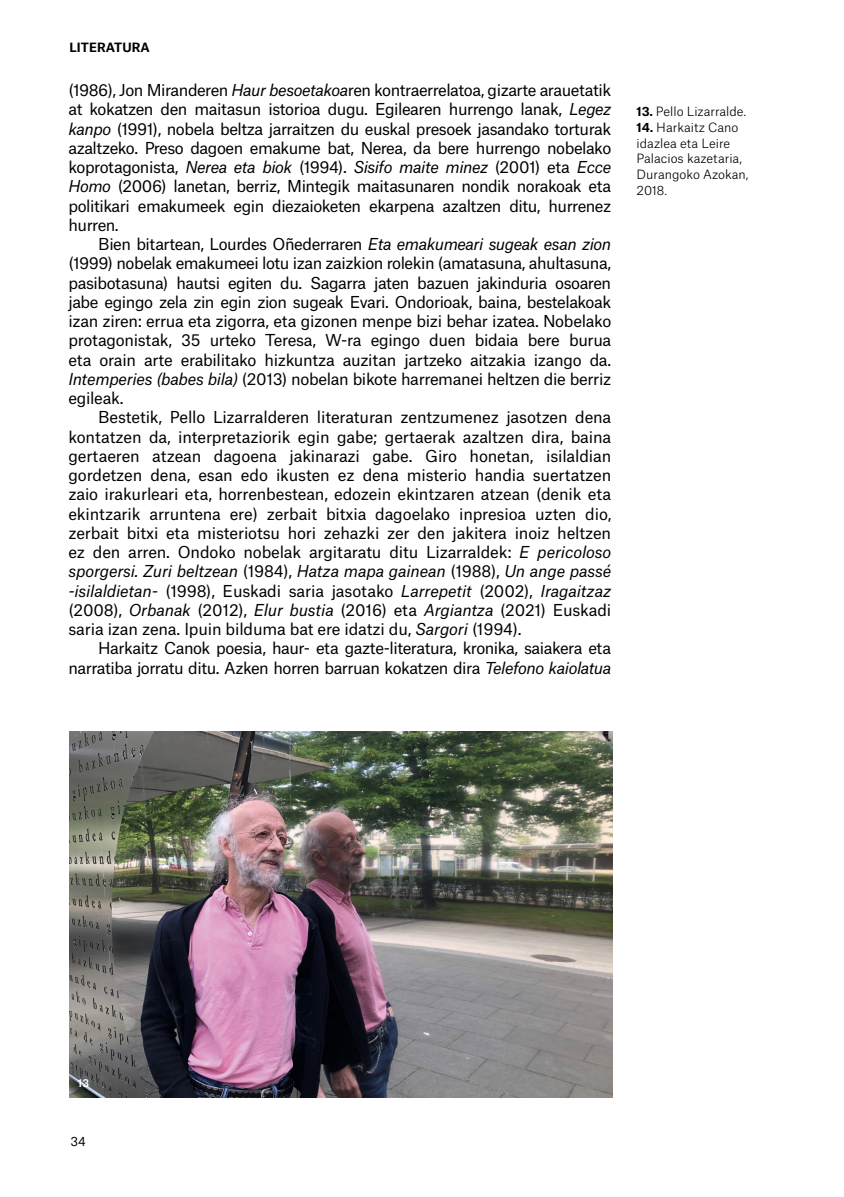
<style>
.page{position:relative;width:844px;height:1197px;background:#fff}
.page>*{position:absolute;margin:0;border:0;box-sizing:border-box;transform-origin:0 0}
.t1{font:15.75px/19.2px "Atlas Grotesk";letter-spacing:-.03em;color:#000;text-align:justify}
.t2{font:300 12.25px/15.8px "Atlas Grotesk";color:#000}
.t3{font:700 12.25px "Atlas Grotesk";color:#000}
.t4{font:12.25px "Atlas Grotesk";color:#000}
.t5{font:500 10.5px "Atlas Grotesk";color:#fff}
.s1{font-style:italic}
.s2{font-weight:700}
</style>
<div class="page">
<img style="left:69px;top:731px;width:543px;height:366px">
<p class="t3" style="left:69px;top:37px;width:82px">LITERATURA</p>
<p class="t1" style="left:68px;top:79px;width:544px">(1986), Jon Miranderen <span class="s1">Haur besoetakoa</span>ren kontraerrelatoa, gizarte arauetatik at kokatzen den maitasun istorioa dugu. Egilearen hurrengo lanak, <span class="s1">Legez kanpo</span> (1991), nobela beltza jarraitzen du euskal presoek jasandako torturak azaltzeko. Preso dagoen emakume bat, Nerea, da bere hurrengo nobelako koprotagonista, <span class="s1">Nerea eta biok</span> (1994). <span class="s1">Sisifo maite minez</span> (2001) eta <span class="s1">Ecce Homo</span> (2006) lanetan, berriz, Mintegik maitasunaren nondik norakoak eta politikari emakumeek egin diezaioketen ekarpena azaltzen ditu, hurrenez hurren.</p>
<p class="t1" style="left:68px;top:233px;width:544px;text-indent:30px">Bien bitartean, Lourdes Oñederraren <span class="s1">Eta emakumeari sugeak esan zion </span>(1999) nobelak emakumeei lotu izan zaizkion rolekin (amatasuna, ahultasuna, pasibotasuna) hautsi egiten du. Sagarra jaten bazuen jakinduria osoaren jabe egingo zela zin egin zion sugeak Evari. Ondorioak, baina, bestelakoak izan ziren: errua eta zigorra, eta gizonen menpe bizi behar izatea. Nobelako protagonistak, 35 urteko Teresa, W-ra egingo duen bidaia bere burua eta orain arte erabilitako hizkuntza auzitan jartzeko aitzakia izango da.<br><span class="s1">Intemperies (babes bila)</span> (2013) nobelan bikote harremanei heltzen die berriz egileak.</p>
<p class="t1" style="left:68px;top:406px;width:544px;text-indent:30px">Bestetik, Pello Lizarralderen literaturan zentzumenez jasotzen dena kontatzen da, interpretaziorik egin gabe; gertaerak azaltzen dira, baina gertaeren atzean dagoena jakinarazi gabe. Giro honetan, isilaldian gordetzen dena, esan edo ikusten ez dena misterio handia suertatzen zaio irakurleari eta, horrenbestean, edozein ekintzaren atzean (denik eta ekintzarik arruntena ere) zerbait bitxia dagoelako inpresioa uzten dio, zerbait bitxi eta misteriotsu hori zehazki zer den jakitera inoiz heltzen ez den arren. Ondoko nobelak argitaratu ditu Lizarraldek: <span class="s1">E pericoloso sporgersi. Zuri beltzean</span> (1984), <span class="s1">Hatza mapa gainean</span> (1988), <span class="s1">Un ange passé -isilaldietan-</span> (1998), Euskadi saria jasotako <span class="s1">Larrepetit</span> (2002), <span class="s1">Iragaitzaz </span>(2008), <span class="s1">Orbanak</span> (2012), <span class="s1">Elur bustia</span> (2016) eta <span class="s1">Argiantza</span> (2021) Euskadi saria izan zena. Ipuin bilduma bat ere idatzi du, <span class="s1">Sargori</span> (1994).</p>
<p class="t1" style="left:68px;top:637px;width:544px;text-align:right">Harkaitz Canok poesia, haur- eta gazte-literatura, kronika, saiakera eta narratiba jorratu ditu. Azken horren barruan kokatzen dira <span class="s1">Telefono kaiolatua</span></p>
<p class="t2" style="left:636px;top:102px;width:111px"><span class="s2">13.</span> Pello Lizarralde.</p>
<p class="t2" style="left:636px;top:118px;width:113px"><span class="s2">14.</span> Harkaitz Cano idazlea eta Leire<br>Palacios kazetaria,<br>Durangoko Azokan,<br>2018.</p>
<p class="t5" style="left:78px;top:1074px;width:13px">13</p>
<p class="t4" style="left:70px;top:1131px;width:17px">34</p>
</div>
